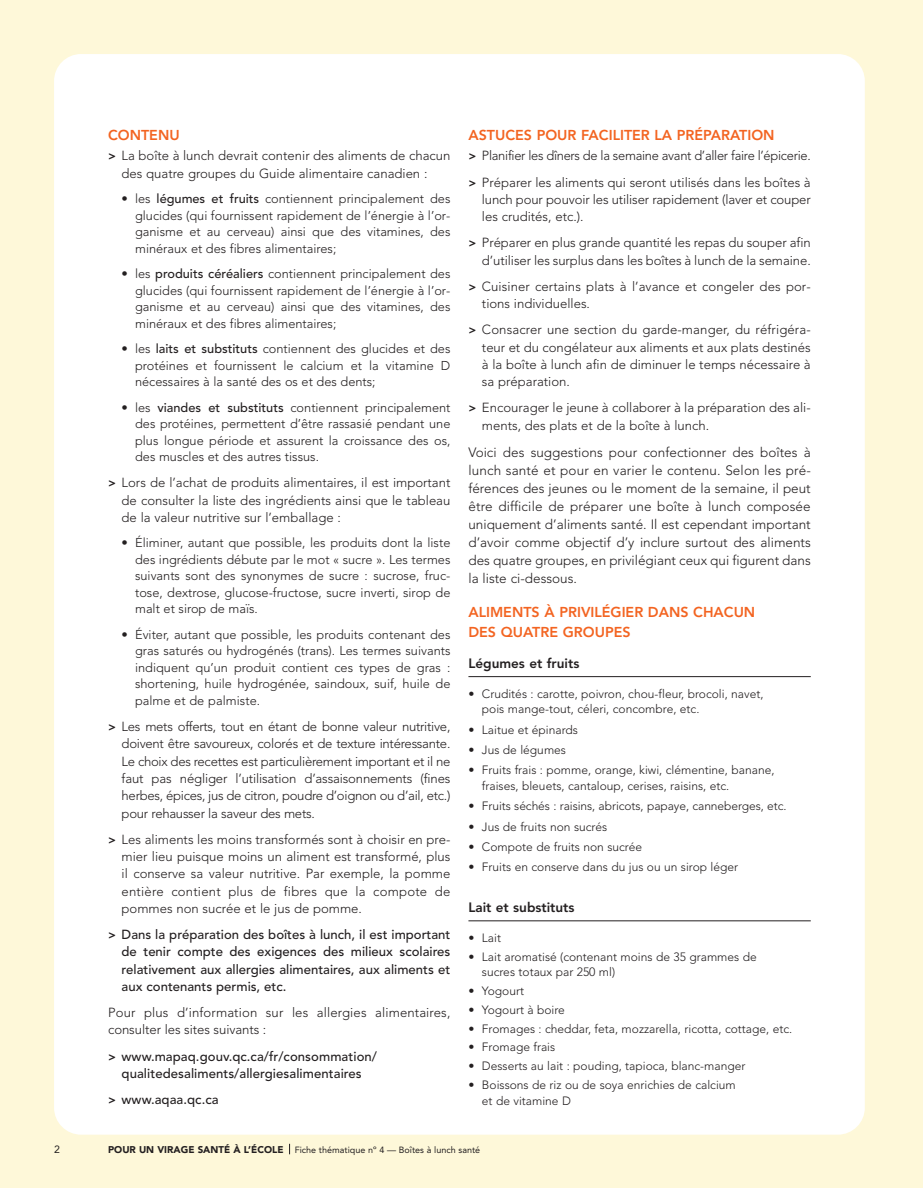
<style>
.page{position:relative;width:923px;height:1188px;background:#fff}
.page>*{position:absolute;margin:0;border:0;box-sizing:border-box;transform-origin:0 0}
.t1{font:800 14.25px/19.5px "Avenir";color:#f36421}
.t2{font:300 13.5px/18px "Avenir";color:#231f20;text-align:justify}
.t3{font:800 13.5px "Avenir";color:#231f20}
.t4{font:300 13.2px/17.2px "Avenir";color:#231f20}
.t5{font:500 13.2px/17.2px "Avenir";letter-spacing:.005em;color:#231f20;text-align:justify}
.t6{font:300 13.2px/26.2px "Avenir";letter-spacing:-.02em;color:#231f20}
.t7{font:300 12.75px/16.5px "Avenir";color:#231f20;text-align:justify}
.t8{font:300 12px/15.8px "Avenir";color:#231f20}
.t9{font:10.5px "Avenir";color:#231f20}
.t10{font:9px "Avenir";color:#231f20}
.s1{font-weight:800;font-size:12px}
.s2{font-weight:500}
.s3{font-weight:900;font-size:9.75px}
</style>
<div class="page">
<div style="left:0;top:0;width:922px;height:1187px;background:#fef8d9"></div>
<div style="left:54px;top:54px;width:810px;height:1080px;background:#fff;border-radius:27px"></div>
<hr style="left:468px;top:676px;width:342px;height:1px;background:#231f20">
<hr style="left:468px;top:920px;width:342px;height:1px;background:#231f20">
<p class="t1" style="left:108px;top:127px;width:73px">CONTENU</p>
<p class="t4" style="left:121px;top:148px;width:330px;text-indent:-13px"><span class="s1">&gt;</span> La boîte à lunch devrait contenir des aliments de chacun des quatre groupes du Guide alimentaire canadien :</p>
<p class="t7" style="left:135px;top:191px;width:317px;text-indent:-13px">• les <span class="s2">légumes et fruits</span> contiennent principalement des glucides (qui fournissent rapidement de l’énergie à l’or&shy;ganisme et au cerveau) ainsi que des vitamines, des minéraux et des fibres alimentaires;</p>
<p class="t7" style="left:135px;top:266px;width:317px;text-indent:-13px">• les <span class="s2">produits céréaliers</span> contiennent principalement des glucides (qui fournissent rapidement de l’énergie à l’or&shy;ganisme et au cerveau) ainsi que des vitamines, des minéraux et des fibres alimentaires;</p>
<p class="t7" style="left:135px;top:341px;width:317px;text-indent:-13px">• les <span class="s2">laits et substituts</span> contiennent des glucides et des protéines et fournissent le calcium et la vitamine D nécessaires à la santé des os et des dents;</p>
<p class="t7" style="left:135px;top:400px;width:317px;text-indent:-13px">• les <span class="s2">viandes et substituts</span> contiennent principalement des protéines, permettent d’être rassasié pendant une plus longue période et assurent la croissance des os, des muscles et des autres tissus.</p>
<p class="t4" style="left:122px;top:475px;width:330px;text-align:justify;text-indent:-14px"><span class="s1">&gt;</span> Lors de l’achat de produits alimentaires, il est important de consulter la liste des ingrédients ainsi que le tableau de la valeur nutritive sur l’emballage :</p>
<p class="t7" style="left:135px;top:535px;width:317px;text-indent:-13px">• Éliminer, autant que possible, les produits dont la liste des ingrédients débute par le mot « sucre ». Les termes suivants sont des synonymes de sucre : sucrose, fruc&shy;tose, dextrose, glucose-fructose, sucre inverti, sirop de malt et sirop de maïs.</p>
<p class="t7" style="left:135px;top:627px;width:317px;text-indent:-14px">• Éviter, autant que possible, les produits contenant des gras saturés ou hydrogénés (trans). Les termes suivants indiquent qu’un produit contient ces types de gras : shortening, huile hydrogénée, saindoux, suif, huile de palme et de palmiste.</p>
<p class="t4" style="left:122px;top:719px;width:330px;text-align:justify;text-indent:-14px"><span class="s1">&gt;</span> Les mets offerts, tout en étant de bonne valeur nutritive, doivent être savoureux, colorés et de texture intéressante.<br>Le choix des recettes est particulièrement important et il ne faut pas négliger l’utilisation d’assaisonnements (fines herbes, épices, jus de citron, poudre d’oignon ou d’ail, etc.) pour rehausser la saveur des mets.</p>
<p class="t4" style="left:121px;top:831px;width:330px;text-align:justify;text-indent:-13px"><span class="s1">&gt;</span> Les aliments les moins transformés sont à choisir en pre&shy;mier lieu puisque moins un aliment est transformé, plus il conserve sa valeur nutritive. Par exemple, la pomme entière contient plus de fibres que la compote de pommes non sucrée et le jus de pomme.</p>
<p class="t5" style="left:122px;top:926px;width:330px;text-indent:-14px"><span class="s1">&gt;</span> Dans la préparation des boîtes à lunch, il est important de tenir compte des exigences des milieux scolaires relativement aux allergies alimentaires, aux aliments et aux contenants permis, etc.</p>
<p class="t4" style="left:108px;top:1004px;width:344px">Pour plus d’information sur les allergies alimentaires, consulter les sites suivants :</p>
<p class="t5" style="left:108px;top:1048px;width:270px;text-align:center"><span class="s1">&gt;</span> www.mapaq.gouv.qc.ca/fr/consommation/ qualitedesaliments/allergiesalimentaires</p>
<p class="t5" style="left:108px;top:1091px;width:112px"><span class="s1">&gt;</span> www.aqaa.qc.ca</p>
<p class="t1" style="left:468px;top:127px;width:307px">ASTUCES POUR FACILITER LA PRÉPARATION</p>
<p class="t6" style="left:468px;top:144px;width:344px"><span class="s1">&gt;</span> Planifier les dîners de la semaine avant d’aller faire l’épicerie. <span class="s1">&gt;</span> Préparer les aliments qui seront utilisés dans les boîtes à</p>
<p class="t4" style="left:482px;top:192px;width:330px">lunch pour pouvoir les utiliser rapidement (laver et couper les crudités, etc.).</p>
<p class="t4" style="left:468px;top:235px;width:344px;text-align:right"><span class="s1">&gt;</span> Préparer en plus grande quantité les repas du souper afin d’utiliser les surplus dans les boîtes à lunch de la semaine.</p>
<p class="t4" style="left:482px;top:279px;width:330px;text-indent:-14px"><span class="s1">&gt;</span> Cuisiner certains plats à l’avance et congeler des por&shy;tions individuelles.</p>
<p class="t4" style="left:481px;top:322px;width:330px;text-align:justify;text-indent:-13px"><span class="s1">&gt;</span> Consacrer une section du garde-manger, du réfrigéra&shy;teur et du congélateur aux aliments et aux plats destinés à la boîte à lunch afin de diminuer le temps nécessaire à sa préparation.</p>
<p class="t4" style="left:482px;top:400px;width:330px;text-indent:-14px"><span class="s1">&gt;</span> Encourager le jeune à collaborer à la préparation des ali&shy;ments, des plats et de la boîte à lunch.</p>
<p class="t2" style="left:468px;top:444px;width:344px">Voici des suggestions pour confectionner des boîtes à lunch santé et pour en varier le contenu. Selon les pré&shy;férences des jeunes ou le moment de la semaine, il peut être difficile de préparer une boîte à lunch composée uniquement d’aliments santé. Il est cependant important d’avoir comme objectif d’y inclure surtout des aliments des quatre groupes, en privilégiant ceux qui figurent dans la liste ci-dessous.</p>
<p class="t1" style="left:468px;top:603px;width:288px">ALIMENTS À PRIVILÉGIER DANS CHACUN<br>DES QUATRE GROUPES</p>
<p class="t3" style="left:468px;top:658px;width:112px">Légumes et fruits</p>
<p class="t8" style="left:481px;top:686px;width:283px;text-indent:-13px">• Crudités : carotte, poivron, chou-fleur, brocoli, navet, pois mange-tout, céleri, concombre, etc.</p>
<p class="t8" style="left:468px;top:722px;width:111px">• Laitue et épinards</p>
<p class="t8" style="left:468px;top:742px;width:99px">• Jus de légumes</p>
<p class="t8" style="left:482px;top:763px;width:294px;text-indent:-14px">• Fruits frais : pomme, orange, kiwi, clémentine, banane, fraises, bleuets, cantaloup, cerises, raisins, etc.</p>
<p class="t8" style="left:468px;top:799px;width:319px">• Fruits séchés : raisins, abricots, papaye, canneberges, etc.</p>
<p class="t8" style="left:468px;top:819px;width:140px">• Jus de fruits non sucrés</p>
<p class="t8" style="left:468px;top:839px;width:175px">• Compote de fruits non sucrée</p>
<p class="t8" style="left:468px;top:860px;width:271px">• Fruits en conserve dans du jus ou un sirop léger</p>
<p class="t3" style="left:468px;top:902px;width:108px">Lait et substituts</p>
<p class="t8" style="left:468px;top:930px;width:34px">• Lait</p>
<p class="t8" style="left:482px;top:949px;width:276px;text-indent:-14px">• Lait aromatisé (contenant moins de 35 grammes de sucres totaux par 250 ml)</p>
<p class="t8" style="left:468px;top:983px;width:57px">• Yogourt</p>
<p class="t8" style="left:468px;top:1002px;width:98px">• Yogourt à boire</p>
<p class="t8" style="left:468px;top:1021px;width:325px">• Fromages : cheddar, feta, mozzarella, ricotta, cottage, etc.</p>
<p class="t8" style="left:468px;top:1040px;width:88px">• Fromage frais</p>
<p class="t8" style="left:468px;top:1059px;width:278px">• Desserts au lait : pouding, tapioca, blanc-manger</p>
<p class="t8" style="left:481px;top:1077px;width:255px;text-indent:-13px">• Boissons de riz ou de soya enrichies de calcium et de vitamine D</p>
<p class="t9" style="left:54px;top:1144px;width:7px">2</p>
<p class="t10" style="left:108px;top:1145px;width:373px"><span class="s3">POUR UN VIRAGE SANTÉ À L’ÉCOLE</span> Fiche thématique nº 4 — Boîtes à lunch santé</p>
</div>
